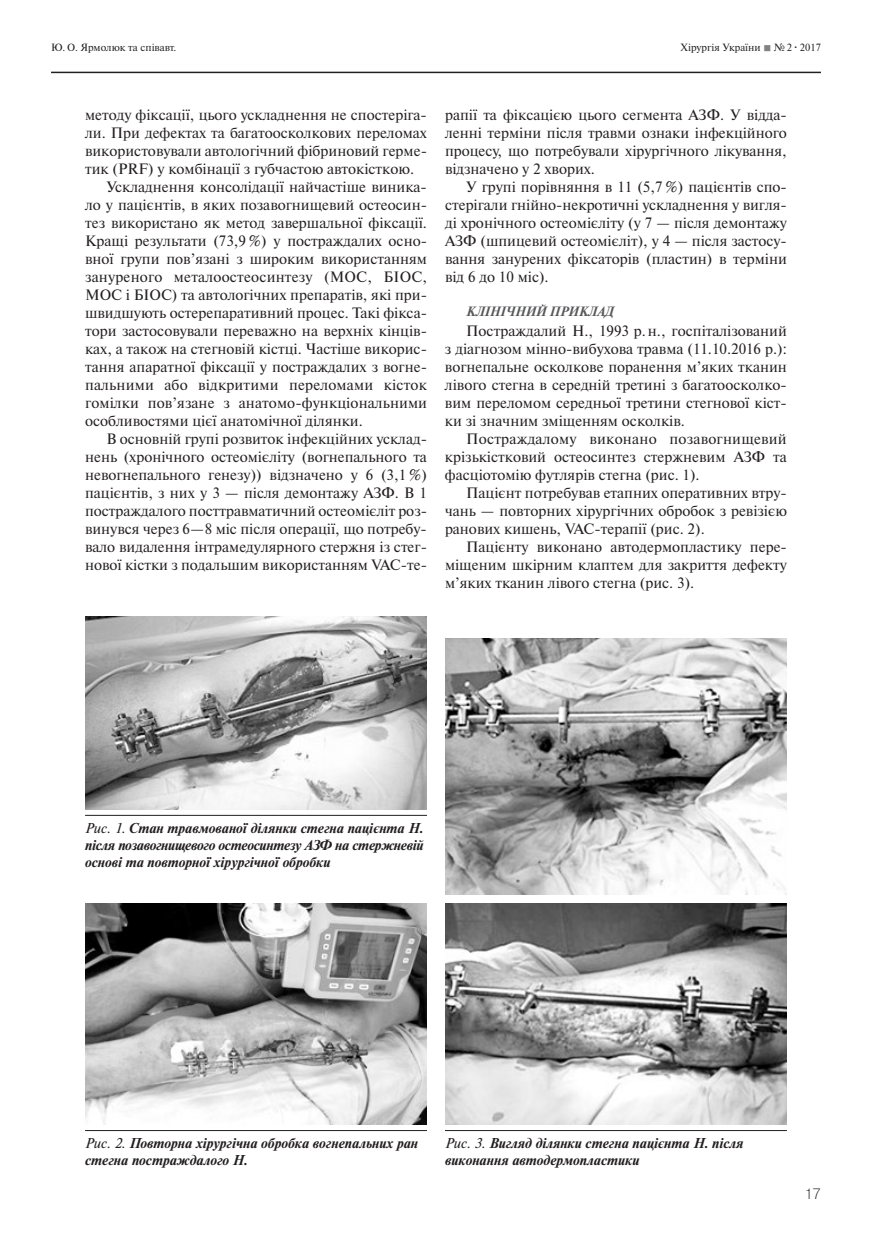
<style>
.page{position:relative;width:872px;height:1234px;background:#fff}
.page>*{position:absolute;margin:0;border:0;box-sizing:border-box;transform-origin:0 0}
.t1{font:15px/18px "Newton C";color:#231f20;text-align:justify}
.t2{font:15px "Pragmatica Light C";color:#231f20}
.t3{font:italic 700 14.25px/17.1px "Newton C";color:#231f20}
.t4{font:italic 700 13.5px "Newton C";letter-spacing:.15em;color:#57585a}
.t5{font:10.5px "Newton C";color:#231f20}
.s1{color:#808285}
.s2{font-weight:700}
.s3{font-weight:400}
</style>
<div class="page">
<hr style="left:51px;top:72px;width:770px;height:1px;background:#231f20">
<hr style="left:85px;top:814px;width:342px;height:1px;background:#231f20">
<hr style="left:85px;top:1129px;width:342px;height:1px;background:#231f20">
<hr style="left:445px;top:1129px;width:342px;height:1px;background:#231f20">
<img style="left:85px;top:617px;width:342px;height:192px">
<img style="left:85px;top:903px;width:342px;height:221px">
<img style="left:445px;top:903px;width:342px;height:221px">
<img style="left:445px;top:638px;width:342px;height:256px">
<p class="t5" style="left:51px;top:41px;width:127px">Ю. О. Ярмолюк та співавт.</p>
<p class="t5" style="left:680px;top:41px;width:142px">Хірургія України <span class="s1">■</span> №2 <span class="s2">·</span> 2017</p>
<p class="t1" style="left:85px;top:106px;width:343px">методу фіксації, цього ускладнення не спостеріга-</p>
<p class="t1" style="left:85px;top:124px;width:343px">ли. При дефектах та багатоосколкових переломах</p>
<p class="t1" style="left:85px;top:142px;width:343px">використовували автологічний фібриновий герме-</p>
<p class="t1" style="left:85px;top:160px;width:331px">тик (PRF) у комбінації з губчастою автокісткою.</p>
<p class="t1" style="left:106px;top:178px;width:322px">Ускладнення консолідації найчастіше виника-</p>
<p class="t1" style="left:85px;top:196px;width:343px">ло у пацієнтів, в яких позавогнищевий остеосин-</p>
<p class="t1" style="left:85px;top:214px;width:343px">тез використано як метод завершальної фіксації.</p>
<p class="t1" style="left:85px;top:232px;width:343px">Кращі результати (73,9 %) у постраждалих осно-</p>
<p class="t1" style="left:85px;top:250px;width:343px">вної групи пов’язані з широким використанням</p>
<p class="t1" style="left:85px;top:268px;width:343px">зануреного металоостеосинтезу (МОС, БІОС,</p>
<p class="t1" style="left:85px;top:286px;width:343px">МОС і БІОС) та автологічних препаратів, які при-</p>
<p class="t1" style="left:85px;top:304px;width:343px">швидшують остерепаративний процес. Такі фікса-</p>
<p class="t1" style="left:85px;top:322px;width:343px">тори застосовували переважно на верхніх кінців-</p>
<p class="t1" style="left:85px;top:340px;width:343px">ках, а також на стегновій кістці. Частіше викорис-</p>
<p class="t1" style="left:85px;top:358px;width:343px">тання апаратної фіксації у постраждалих з вогне-</p>
<p class="t1" style="left:85px;top:376px;width:343px">пальними або відкритими переломами кісток</p>
<p class="t1" style="left:85px;top:394px;width:343px">гомілки пов’язане з анатомо-функціональними</p>
<p class="t1" style="left:85px;top:412px;width:279px">особливостями цієї анатомічної ділянки.</p>
<p class="t1" style="left:106px;top:430px;width:322px">В основній групі розвиток інфекційних усклад-</p>
<p class="t1" style="left:85px;top:448px;width:343px">нень (хронічного остеомієліту (вогнепального та</p>
<p class="t1" style="left:85px;top:466px;width:343px">невогнепального генезу)) відзначено у 6 (3,1 %)</p>
<p class="t1" style="left:85px;top:484px;width:343px">пацієнтів, з них у 3 — після демонтажу АЗФ. В 1</p>
<p class="t1" style="left:85px;top:502px;width:343px">постраждалого посттравматичний остеомієліт роз-</p>
<p class="t1" style="left:85px;top:520px;width:343px">винувся через 6—8 міс після операції, що потребу-</p>
<p class="t1" style="left:85px;top:538px;width:343px">вало видалення інтрамедулярного стержня із стег-</p>
<p class="t1" style="left:85px;top:556px;width:341px">нової кістки з подальшим використанням VAC-те-</p>
<p class="t1" style="left:445px;top:106px;width:343px">рапії та фіксацією цього сегмента АЗФ. У відда&shy;ленні терміни після травми ознаки інфекційного процесу, що потребували хірургічного лікування, відзначено у 2 хворих.</p>
<p class="t1" style="left:445px;top:178px;width:343px;text-indent:21px">У групі порівняння в 11 (5,7 %) пацієнтів спо&shy;стерігали гнійно-некротичні ускладнення у вигля&shy;ді хронічного остеомієліту (у 7 — після демонтажу АЗФ (шпицевий остеомієліт), у 4 — після застосу&shy;вання занурених фіксаторів (пластин) в терміни від 6 до 10 міс).</p>
<p class="t4" style="left:466px;top:304px;width:146px">Клінічний приклад</p>
<p class="t1" style="left:445px;top:322px;width:343px;text-indent:21px">Постраждалий Н., 1993 р.н., госпіталізований з діагнозом мінно-вибухова травма (11.10.2016 р.): вогнепальне осколкове поранення м’яких тканин лівого стегна в середній третині з багатоосколко&shy;вим переломом середньої третини стегнової кіст&shy;ки зі значним зміщенням осколків.</p>
<p class="t1" style="left:445px;top:430px;width:343px;text-indent:21px">Постраждалому виконано позавогнищевий крізькістковий остеосинтез стержневим АЗФ та фасціотомію футлярів стегна (рис. 1).</p>
<p class="t1" style="left:445px;top:484px;width:343px;text-indent:21px">Пацієнт потребував етапних оперативних втру&shy;чань — повторних хірургічних обробок з ревізією ранових кишень, VAC-терапії (рис. 2).</p>
<p class="t1" style="left:445px;top:538px;width:343px;text-indent:21px">Пацієнту виконано автодермопластику пере&shy;міщеним шкірним клаптем для закриття дефекту м’яких тканин лівого стегна (рис. 3).</p>
<p class="t3" style="left:85px;top:819px;width:340px;text-align:justify"><span class="s3">Рис. 1.</span> Стан травмованої ділянки стегна пацієнта Н. після позавогнищевого остеосинтезу АЗФ на стержневій основі та повторної хірургічної обробки</p>
<p class="t3" style="left:85px;top:1134px;width:335px"><span class="s3">Рис. 2.</span> Повторна хірургічна обробка вогнепальних ран ст егна постраждалого Н.</p>
<p class="t3" style="left:445px;top:1134px;width:300px"><span class="s3">Рис. 3.</span> Вигляд ділянки ст егна пацієнт а Н. після виконання авт одермопласт ики</p>
<p class="t2" style="left:804px;top:1184px;width:18px">17</p>
</div>
